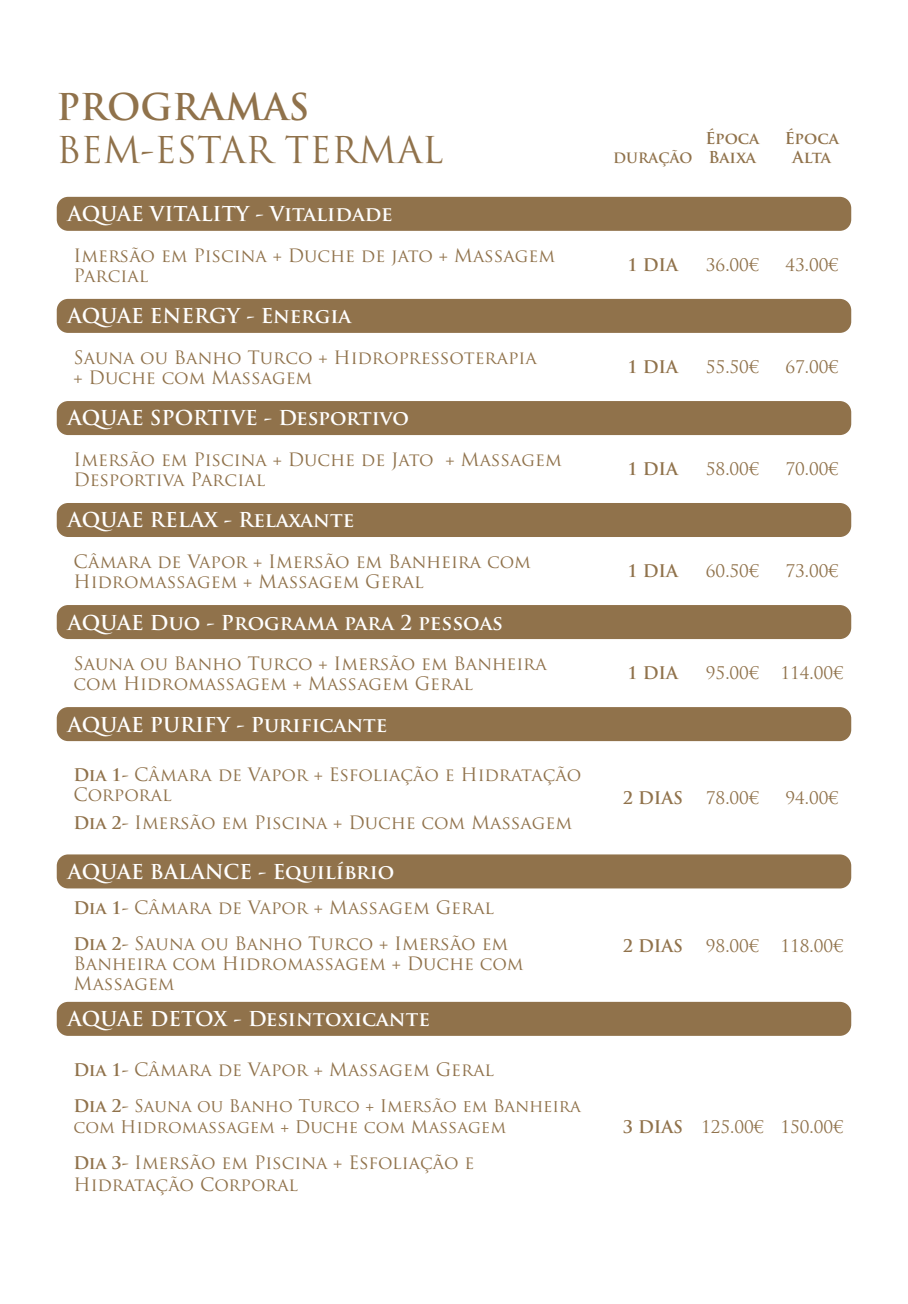
<style>
.page{position:relative;width:908px;height:1304px;background:#fff}
.page>*{position:absolute;margin:0;border:0;box-sizing:border-box;transform-origin:0 0}
.t1{font:36px "Trajan Pro";color:#90724b}
.t2{font:700 36px "Trajan Pro";color:#90724b}
.t3{font:700 20px "Trajan Pro";color:#fff}
.t4{font:18px/20px "Trajan Pro";color:#90724b}
.t5{font:17px/21.6px "Trajan Pro";color:#90724b}
.t6{font:700 17px "Trajan Pro";letter-spacing:-.01em;color:#90724b}
.t7{font:700 16px/19.2px "Trajan Pro";color:#90724b}
.t8{font:700 14px "Trajan Pro";letter-spacing:-.005em;color:#90724b}
.s1{font-weight:700;font-size:17px}
.s2{font-weight:700}
</style>
<div class="page">
<div style="left:57px;top:197px;width:793px;height:34px;background:#90724b;border-radius:11px"></div>
<div style="left:57px;top:299px;width:793px;height:34px;background:#90724b;border-radius:11px"></div>
<div style="left:57px;top:401px;width:793px;height:34px;background:#90724b;border-radius:11px"></div>
<div style="left:57px;top:503px;width:793px;height:34px;background:#90724b;border-radius:11px"></div>
<div style="left:57px;top:605px;width:793px;height:34px;background:#90724b;border-radius:11px"></div>
<div style="left:57px;top:707px;width:793px;height:34px;background:#90724b;border-radius:11px"></div>
<div style="left:57px;top:854px;width:793px;height:34px;background:#90724b;border-radius:11px"></div>
<div style="left:57px;top:1002px;width:793px;height:34px;background:#90724b;border-radius:11px"></div>
<p class="t2" style="left:56px;top:84px;width:254px">PROGRAMAS</p>
<p class="t1" style="left:56px;top:127px;width:388px">BEM-ESTAR TERMAL</p>
<p class="t8" style="left:613px;top:149px;width:81px">DURAÇÃO</p>
<p class="t7" style="left:705px;top:128px;width:55px">Época<br>Baixa</p>
<p class="t7" style="left:784px;top:128px;width:55px">Época</p>
<p class="t7" style="left:792px;top:148px;width:40px">Alta</p>
<p class="t3" style="left:68px;top:202px;width:326px">AQUAE VITALITY - Vitalidade</p>
<p class="t4" style="left:73px;top:245px;width:483px">Imersão em Piscina + Duche de jato + Massagem<br>Parcial</p>
<p class="t6" style="left:627px;top:254px;width:52px">1 DIA</p>
<p class="t5" style="left:705px;top:254px;width:54px">36.00€</p>
<p class="t5" style="left:785px;top:254px;width:54px">43.00€</p>
<p class="t3" style="left:68px;top:304px;width:285px">AQUAE ENERGY - Energia</p>
<p class="t4" style="left:73px;top:347px;width:464px">Sauna ou Banho Turco + Hidropressoterapia</p>
<p class="t4" style="left:73px;top:367px;width:240px">+ Duche com Massagem</p>
<p class="t6" style="left:627px;top:357px;width:52px">1 DIA</p>
<p class="t5" style="left:705px;top:356px;width:54px">55.50€</p>
<p class="t5" style="left:785px;top:356px;width:54px">67.00€</p>
<p class="t3" style="left:68px;top:406px;width:343px">AQUAE SPORTIVE - Desportivo</p>
<p class="t4" style="left:73px;top:449px;width:489px">Imersão em Piscina + Duche de Jato + Massagem<br>Desportiva Parcial</p>
<p class="t6" style="left:627px;top:459px;width:52px">1 DIA</p>
<p class="t5" style="left:705px;top:458px;width:54px">58.00€</p>
<p class="t5" style="left:785px;top:458px;width:54px">70.00€</p>
<p class="t3" style="left:68px;top:508px;width:288px">AQUAE RELAX - Relaxante</p>
<p class="t4" style="left:73px;top:551px;width:458px">Câmara de Vapor + Imersão em Banheira com<br>Hidromassagem + Massagem Geral</p>
<p class="t6" style="left:627px;top:561px;width:52px">1 DIA</p>
<p class="t5" style="left:705px;top:560px;width:54px">60.50€</p>
<p class="t5" style="left:785px;top:560px;width:54px">73.00€</p>
<p class="t3" style="left:68px;top:610px;width:436px">AQUAE Duo - Programa para 2 pessoas</p>
<p class="t4" style="left:73px;top:653px;width:474px">Sauna ou Banho Turco + Imersão em Banheira com Hidromassagem + Massagem Geral</p>
<p class="t6" style="left:627px;top:663px;width:52px">1 DIA</p>
<p class="t5" style="left:705px;top:662px;width:54px">95.00€</p>
<p class="t5" style="left:780px;top:662px;width:64px">114.00€</p>
<p class="t3" style="left:68px;top:712px;width:321px">AQUAE PURIFY - Purificante</p>
<p class="t4" style="left:73px;top:764px;width:509px"><span class="s1">Dia 1-</span> Câmara de Vapor + Esfoliação e Hidratação<br>Corporal</p>
<p class="t4" style="left:73px;top:812px;width:500px"><span class="s1">Dia 2-</span> Imersão em Piscina + Duche com Massagem</p>
<p class="t6" style="left:622px;top:787px;width:62px">2 DIAS</p>
<p class="t5" style="left:705px;top:787px;width:54px">78.00€</p>
<p class="t5" style="left:785px;top:787px;width:54px">94.00€</p>
<p class="t3" style="left:68px;top:859px;width:328px">AQUAE BALANCE - Equilíbrio</p>
<p class="t4" style="left:73px;top:897px;width:422px"><span class="s1">Dia 1-</span> Câmara de Vapor + Massagem Geral</p>
<p class="t4" style="left:73px;top:933px;width:451px"><span class="s1">Dia 2-</span> Sauna ou Banho Turco + Imersão em<br>Banheira com Hidromassagem + Duche com<br>Massagem</p>
<p class="t6" style="left:622px;top:935px;width:62px">2 DIAS</p>
<p class="t5" style="left:705px;top:934px;width:54px">98.00€</p>
<p class="t5" style="left:780px;top:934px;width:64px">118.00€</p>
<p class="t3" style="left:68px;top:1007px;width:363px">AQUAE DETOX - Desintoxicante</p>
<p class="t4" style="left:73px;top:1059px;width:422px"><span class="s1">Dia 1-</span> Câmara de Vapor + Massagem Geral</p>
<p class="t5" style="left:73px;top:1095px;width:508px"><span class="s2">Dia 2-</span> Sauna ou Banho Turco + Imersão em Banheira com Hidromassagem + Duche com Massagem</p>
<p class="t4" style="left:73px;top:1152px;width:402px;line-height:21.6px"><span class="s1">Dia 3-</span> Imersão em Piscina + Esfoliação e<br>Hidratação Corporal</p>
<p class="t6" style="left:622px;top:1116px;width:62px">3 DIAS</p>
<p class="t5" style="left:700px;top:1116px;width:64px">125.00€</p>
<p class="t5" style="left:780px;top:1116px;width:64px">150.00€</p>
</div>
